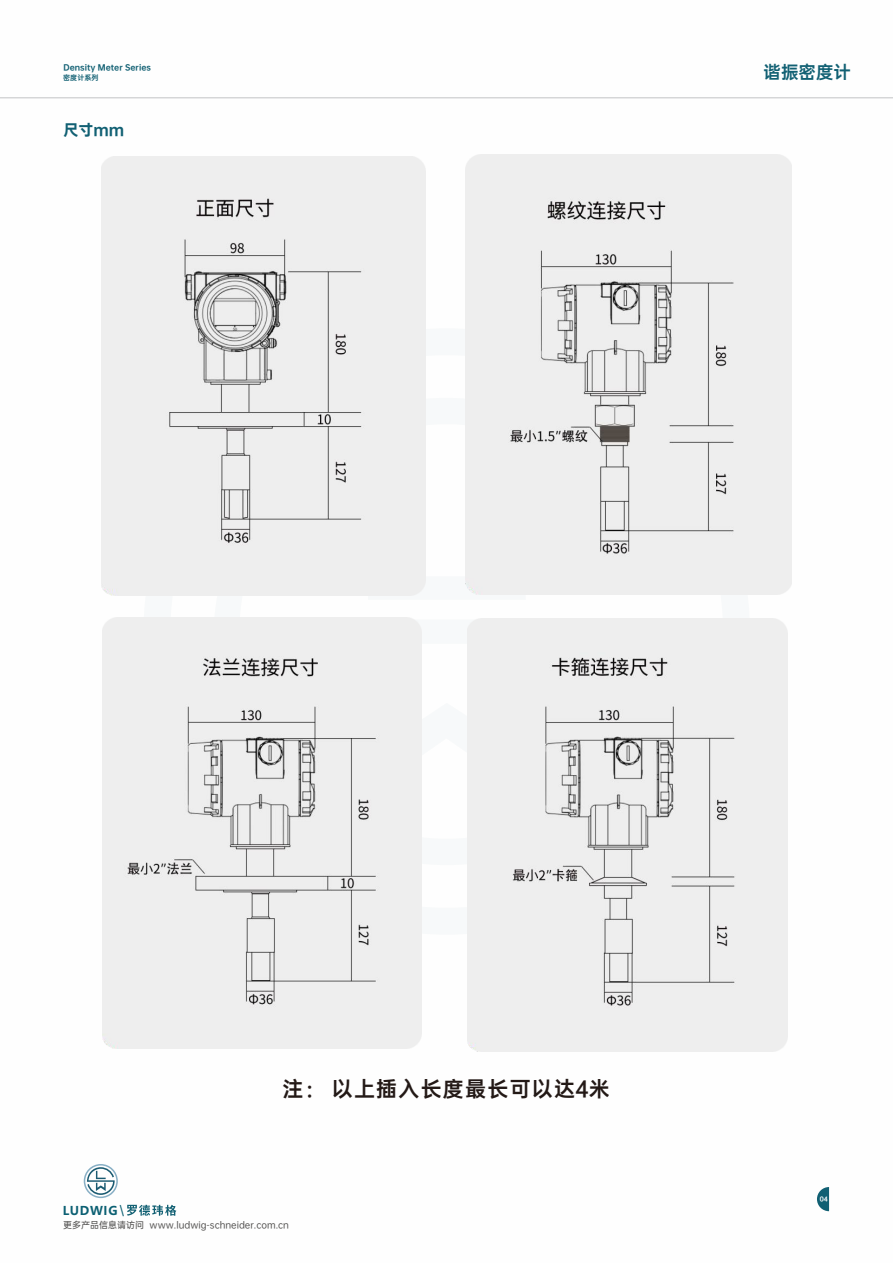
<style>
.page{position:relative;width:893px;height:1263px;background:#fff}
.page>*{position:absolute;margin:0;border:0;box-sizing:border-box;transform-origin:0 0}
.t1{font:21px "OPPO Sans B";letter-spacing:.06em;color:#231916}
.t2{font:17.55px "OPPO Sans B";color:#116073}
.t3{font:15px "OPPO Sans H";color:#116073}
.t4{font:700 12px "Microsoft Ya Hei";letter-spacing:.06em;color:#0c6073}
.t5{font:9px "OPPO Sans M";color:#595857}
.t6{font:7.8px "OPPO Sans H";color:#116073}
.t7{font:7.05px "OPPO Sans B";color:#116073}
.t8{font:6px "OPPO Sans H";color:#fff}
.s1{font-family:"Arial";font-weight:400;font-size:15.15px}
</style>
<div class="page">
<hr style="left:0;top:97px;width:893px;height:1px;background:#c9cacb">
<img style="left:466px;top:154px;width:325px;height:441px">
<div style="left:468px;top:619px;width:320px;height:432px;background:#eee"></div>
<div style="left:103px;top:618px;width:318px;height:430px;background:#eee"></div>
<div style="left:101px;top:157px;width:325px;height:439px;background:#eee"></div>
<svg style="left:817px;top:1187px;width:12px;height:24px"></svg>
<svg style="left:84px;top:1164px;width:34px;height:34px"></svg>
<svg style="left:127px;top:1205px;width:49px;height:11px"></svg>
<p class="t6" style="left:63px;top:63px;width:89px">Density Meter Series</p>
<p class="t7" style="left:63px;top:74px;width:37px">密度计系列</p>
<h3 class="t3" style="left:63px;top:122px;width:62px">尺寸mm</h3>
<h2 class="t2" style="left:763px;top:63px;width:89px">谐振密度计</h2>
<h3 class="t4" style="left:63px;top:1205px;width:63px">LUDWIG <span class="s1">\</span></h3>
<h1 class="t1" style="left:282px;top:1078px;width:329px">注： 以上插入长度最长可以达4米</h1>
<p class="t5" style="left:63px;top:1220px;width:227px">更多产品信息请访问 www.ludwig-schneider.com.cn</p>
<p class="t8" style="left:820px;top:1196px;width:10px">04</p>
</div>
